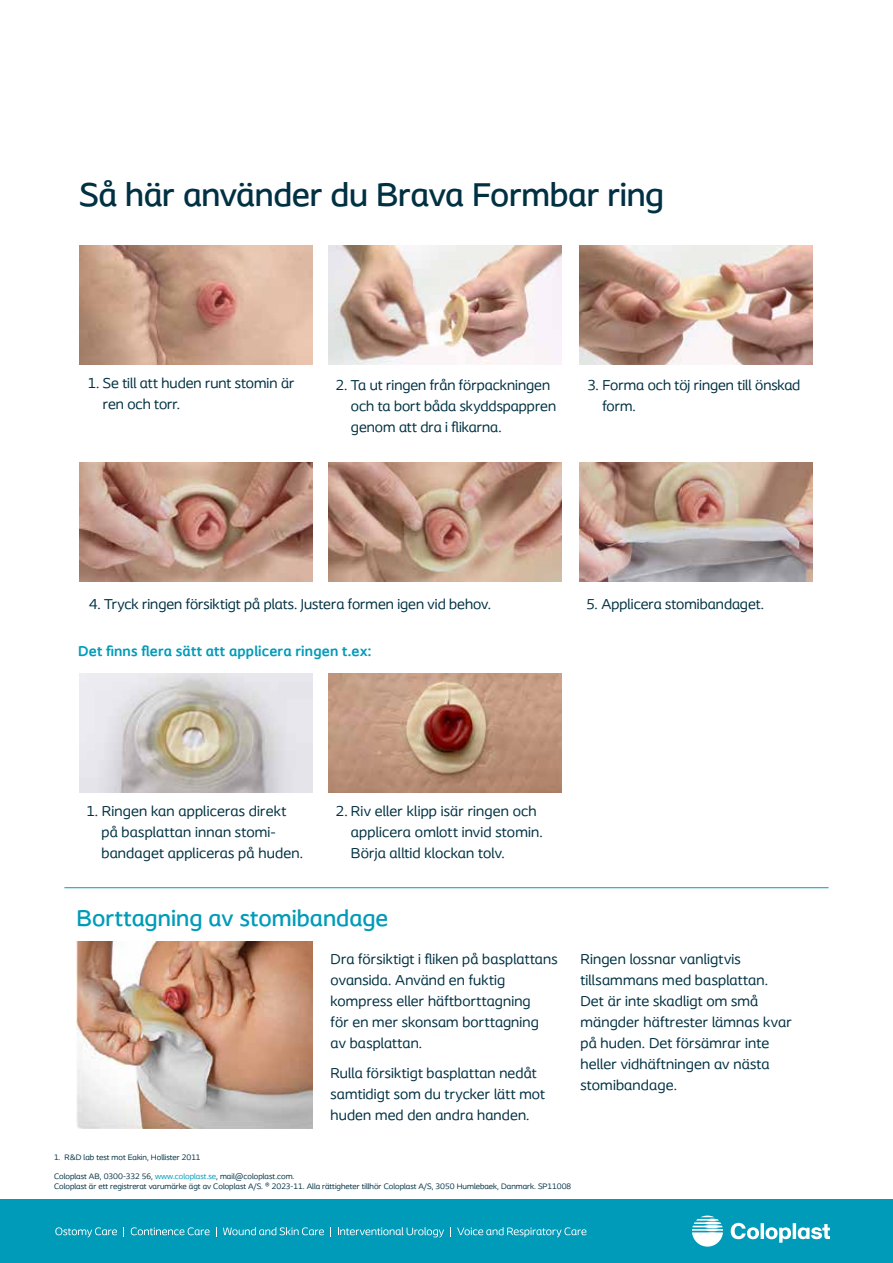
<style>
.page{position:relative;width:893px;height:1263px;background:#fff}
.page>*{position:absolute;margin:0;border:0;box-sizing:border-box;transform-origin:0 0}
.t1{font:500 34.5px "Coloplast";letter-spacing:-.01em;color:#003143}
.t2{font:500 24px "Coloplast";color:#009bb9}
.t3{font:15px/21px "Coloplast";letter-spacing:.01em;color:#003143}
.t4{font:700 15px "Coloplast";letter-spacing:.01em;color:#009bb9}
.t5{font:8.25px/10.2px "Coloplast";color:#003143}
.s1{color:#009bb9}
</style>
<div class="page">
<div style="left:0;top:1199px;width:893px;height:64px;background:#009bb9"></div>
<svg style="left:692px;top:1215px;width:31px;height:31px"></svg>
<svg style="left:731px;top:1223px;width:99px;height:20px"></svg>
<svg style="left:55px;top:1227px;width:62px;height:10px"></svg>
<svg style="left:131px;top:1227px;width:79px;height:8px"></svg>
<svg style="left:223px;top:1227px;width:101px;height:8px"></svg>
<svg style="left:338px;top:1227px;width:106px;height:10px"></svg>
<svg style="left:457px;top:1227px;width:129px;height:10px"></svg>
<img style="left:79px;top:245px;width:233px;height:119px">
<img style="left:329px;top:245px;width:232px;height:119px">
<img style="left:329px;top:463px;width:232px;height:119px">
<img style="left:329px;top:673px;width:232px;height:119px">
<img style="left:579px;top:245px;width:233px;height:119px">
<img style="left:579px;top:463px;width:233px;height:119px">
<img style="left:79px;top:463px;width:233px;height:119px">
<img style="left:79px;top:673px;width:233px;height:119px">
<hr style="left:64px;top:887px;width:764px;height:1px;background:#009bb9">
<img style="left:77px;top:941px;width:235px;height:188px">
<h1 class="t1" style="left:79px;top:174px;width:586px">Så här använder du Brava Formbar ring</h1>
<p class="t3" style="left:103px;top:373px;width:193px;text-indent:-15px">1. Se till att huden runt stomin är ren och torr.</p>
<p class="t3" style="left:351px;top:374px;width:207px;text-indent:-15px">2. Ta ut ringen från förpackningen och ta bort båda skyddspappren genom att dra i flikarna.</p>
<p class="t3" style="left:602px;top:374px;width:199px;text-indent:-15px">3. Forma och töj ringen till önskad form.</p>
<p class="t3" style="left:89px;top:593px;width:403px">4. Tryck ringen försiktigt på plats. Justera formen igen vid behov.</p>
<p class="t3" style="left:586px;top:593px;width:179px">5. Applicera stomibandaget.</p>
<p class="t4" style="left:78px;top:642px;width:295px">Det finns flera sätt att applicera ringen t.ex:</p>
<p class="t3" style="left:101px;top:800px;width:203px;text-indent:-15px">1. Ringen kan appliceras direkt på basplattan innan stomi&shy;bandaget appliceras på huden.</p>
<p class="t3" style="left:351px;top:800px;width:193px;text-indent:-15px">2. Riv eller klipp isär ringen och applicera omlott invid stomin.<br>Börja alltid klockan tolv.</p>
<h2 class="t2" style="left:77px;top:903px;width:313px">Borttagning av stomibandage</h2>
<p class="t3" style="left:331px;top:949px;width:228px">Dra försiktigt i fliken på basplattans ovansida. Använd en fuktig kompress eller häftborttagning<br>för en mer skonsam borttagning av basplattan.</p>
<p class="t3" style="left:331px;top:1063px;width:216px">Rulla försiktigt basplattan nedåt samtidigt som du trycker lätt mot huden med den andra handen.</p>
<p class="t3" style="left:580px;top:949px;width:213px">Ringen lossnar vanligtvis tillsammans med basplattan.<br>Det är inte skadligt om små mängder häftrester lämnas kvar på huden. Det försämrar inte heller vidhäftningen av nästa stomibandage.</p>
<p class="t5" style="left:54px;top:1152px;width:148px">1. R&amp;D lab test mot Eakin, Hollister 2011</p>
<p class="t5" style="left:54px;top:1171px;width:519px">Coloplast AB, 0300-332 56, <span class="s1">www.coloplast.se</span>, mail@coloplast.com.<br>Coloplast är ett registrerat varumärke ägt av Coloplast A/S. ® 2023-11. Alla rättigheter tillhör Coloplast A/S, 3050 Humlebaek, Danmark. SP11008</p>
</div>
